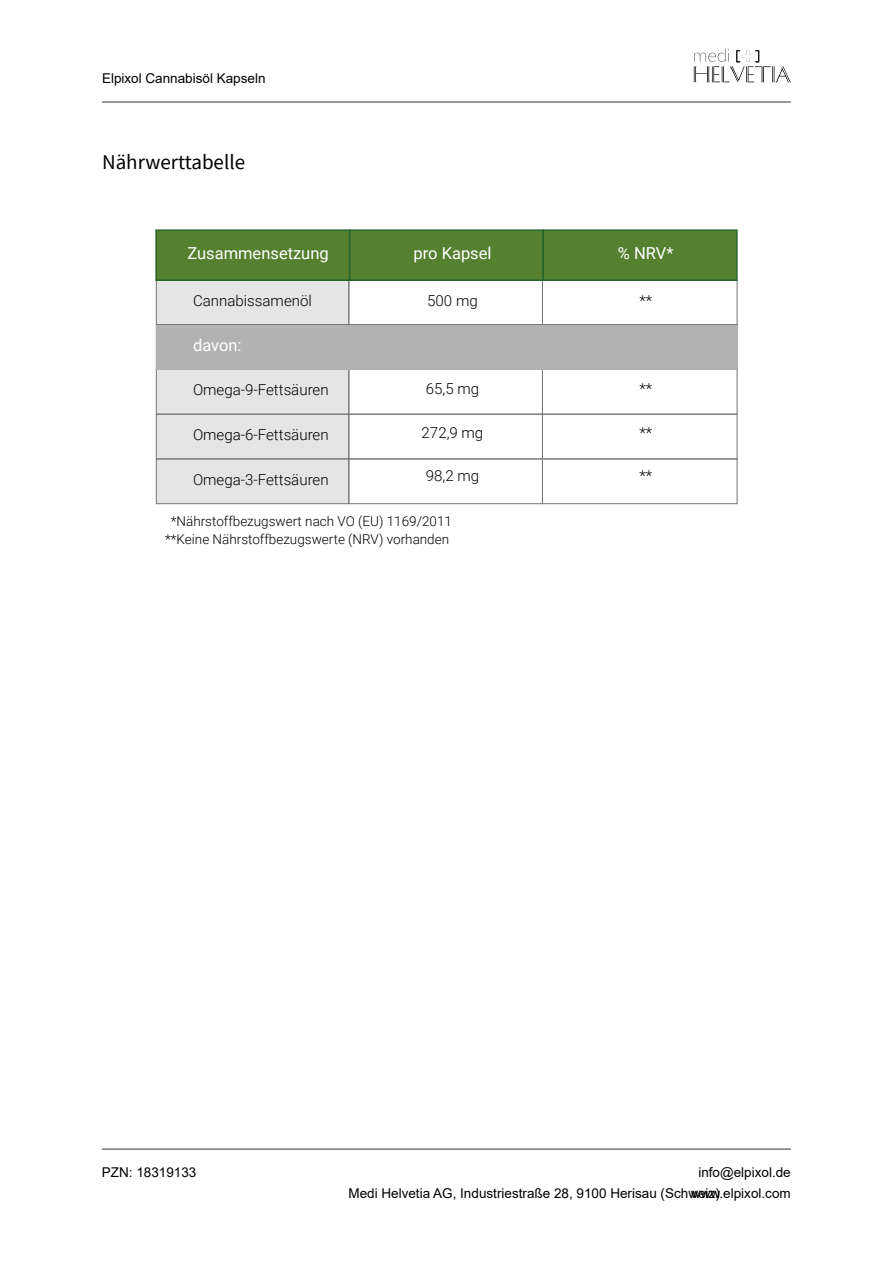
<style>
.page{position:relative;width:893px;height:1263px;background:#fff}
.page>*{position:absolute;margin:0;border:0;box-sizing:border-box;transform-origin:0 0}
.t1{font:21px "Source Sans Pro";color:#000}
.t2{font:16.5px "Roboto";color:#fff}
.t3{font:300 15.15px "Roboto";color:#000}
.t4{font:13.5px/21px "Arial";color:#000;text-align:center}
.t5{font:300 13.5px "Roboto";color:#000}
</style>
<div class="page">
<hr style="left:102px;top:101px;width:689px;height:2px;background:#777">
<hr style="left:102px;top:1148px;width:689px;height:2px;background:#777">
<svg style="left:693px;top:49px;width:98px;height:33px"></svg>
<div style="left:156px;top:280px;width:193px;height:224px;background:#e5e5e5"></div>
<div style="left:348px;top:279px;width:195px;height:46px;border:1px solid #777"></div>
<div style="left:156px;top:324px;width:193px;height:46px;border:1px solid #777"></div>
<hr style="left:349px;top:324px;width:193px;height:1px;background:#777">
<div style="left:542px;top:324px;width:195px;height:46px;border:1px solid #777"></div>
<div style="left:156px;top:369px;width:193px;height:45px;border:1px solid #777"></div>
<div style="left:348px;top:369px;width:195px;height:45px;border:1px solid #777"></div>
<div style="left:542px;top:369px;width:195px;height:45px;border:1px solid #777"></div>
<div style="left:156px;top:414px;width:193px;height:45px;border:1px solid #777"></div>
<div style="left:348px;top:414px;width:195px;height:45px;border:1px solid #777"></div>
<div style="left:542px;top:414px;width:195px;height:45px;border:1px solid #777"></div>
<div style="left:156px;top:459px;width:193px;height:45px;border:1px solid #777"></div>
<div style="left:348px;top:459px;width:195px;height:45px;border:1px solid #777"></div>
<div style="left:542px;top:459px;width:195px;height:45px;border:1px solid #777"></div>
<div style="left:155px;top:229px;width:195px;height:52px;background:#548030;border:2px solid #24652d"></div>
<div style="left:349px;top:229px;width:195px;height:52px;background:#548030;border:2px solid #24652d"></div>
<div style="left:542px;top:229px;width:196px;height:52px;background:#548030;border:2px solid #24652d"></div>
<div style="left:156px;top:325px;width:581px;height:44px;background:#b1b2b1"></div>
<p class="t4" style="left:102px;top:68px;width:165px">Elpixol Cannabisöl Kapseln</p>
<h1 class="t1" style="left:102px;top:150px;width:145px">Nährwerttabelle</h1>
<p class="t2" style="left:187px;top:247px;width:143px">Zusammensetzung</p>
<p class="t2" style="left:413px;top:247px;width:80px">pro Kapsel</p>
<p class="t2" style="left:618px;top:247px;width:57px">% NRV*</p>
<p class="t3" style="left:193px;top:294px;width:120px">Cannabissamenöl</p>
<p class="t3" style="left:427px;top:294px;width:52px">500 mg</p>
<p class="t2" style="left:193px;top:338px;width:50px">davon:</p>
<p class="t3" style="left:193px;top:383px;width:137px">Omega-9-Fettsäuren</p>
<p class="t3" style="left:193px;top:427px;width:137px">Omega-6-Fettsäuren</p>
<p class="t3" style="left:193px;top:473px;width:137px">Omega-3-Fettsäuren</p>
<p class="t3" style="left:426px;top:382px;width:55px">65,5 mg</p>
<p class="t3" style="left:422px;top:425px;width:63px">272,9 mg</p>
<p class="t3" style="left:426px;top:469px;width:55px">98,2 mg</p>
<p class="t5" style="left:171px;top:515px;width:283px">*Nährstoffbezugswert nach VO (EU) 1169/2011</p>
<p class="t5" style="left:165px;top:533px;width:286px">**Keine Nährstoffbezugswerte (NRV) vorhanden</p>
<p class="t3" style="left:639px;top:294px;width:14px">**</p>
<p class="t3" style="left:639px;top:382px;width:14px">**</p>
<p class="t3" style="left:639px;top:425px;width:14px">**</p>
<p class="t3" style="left:639px;top:469px;width:14px">**</p>
<p class="t4" style="left:102px;top:1163px;width:96px">PZN: 18319133</p>
<p class="t4" style="left:691px;top:1163px;width:101px">info@elpixol.de www.elpixol.com</p>
<p class="t4" style="left:348px;top:1184px;width:373px">Medi Helvetia AG, Industriestraße 28, 9100 Herisau (Schweiz)</p>
</div>
